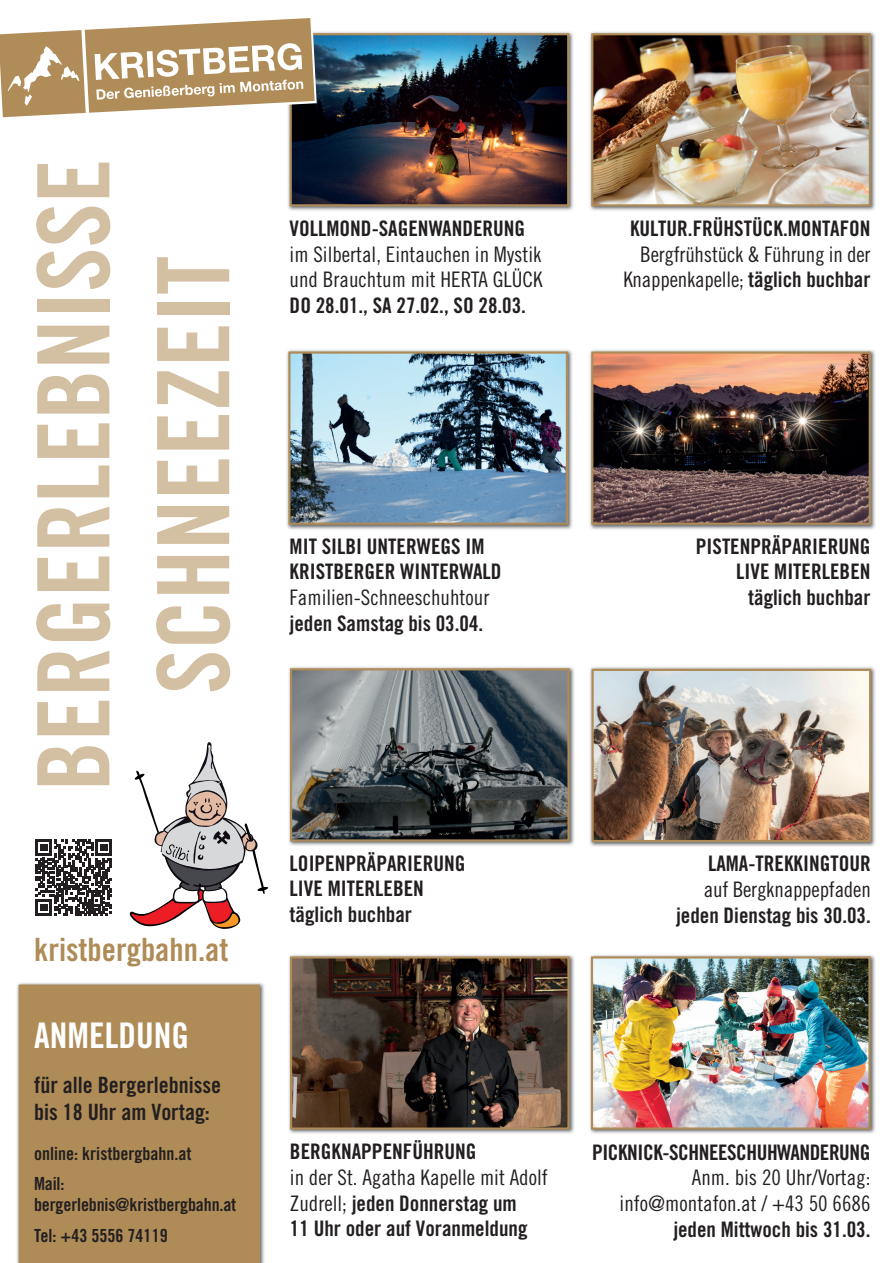
<style>
.page{position:relative;width:893px;height:1263px;background:#fff}
.page>*{position:absolute;margin:0;border:0;box-sizing:border-box;transform-origin:0 0}
.t1{font:99.9px/119.9px "Trade Gothic Bold Cond Twenty";color:#d3bfa1;text-align:center}
.t2{font:35.25px "Trade Gothic Bold Cond Twenty";color:#fff}
.t3{font:32.1px "Trade Gothic Bold Cond Twenty";color:#af8c57}
.t4{font:22.5px/27px "Trade Gothic Bold Cond Twenty";color:#231f20}
.t5{font:21.45px/25.7px "Trade Gothic Bold Cond Twenty";color:#231f20}
.t6{font:21.45px/25.7px "Trade Gothic Cond Eighteen";color:#231f20;text-align:right}
.t7{font:21.45px "Trade Gothic Bold Cond Twenty";letter-spacing:-.02em;color:#231f20}
.t8{font:18.15px/30.2px "Trade Gothic Bold Cond Twenty";letter-spacing:-.01em;color:#231f20}
.s1{font-family:"Trade Gothic Bold Cond Twenty"}
.s2{font-family:"Trade Gothic Cond Eighteen"}
</style>
<div class="page">
<img style="left:17px;top:983px;width:248px;height:280px">
<div style="left:19px;top:984px;width:241px;height:279px;background:#af8c57"></div>
<svg style="left:36px;top:839px;width:76px;height:76px"></svg>
<img style="left:289px;top:955px;width:285px;height:179px">
<img style="left:293px;top:959px;width:274px;height:168px">
<div style="left:290px;top:956px;width:280px;height:174px;border:2px solid #af8c57"></div>
<img style="left:287px;top:350px;width:285px;height:180px">
<img style="left:291px;top:354px;width:274px;height:168px">
<div style="left:288px;top:351px;width:280px;height:174px;border:2px solid #af8c57"></div>
<img style="left:288px;top:32px;width:285px;height:179px">
<img style="left:293px;top:36px;width:273px;height:167px">
<div style="left:290px;top:33px;width:279px;height:173px;border:2px solid #af8c57"></div>
<img style="left:590px;top:667px;width:285px;height:180px">
<img style="left:595px;top:672px;width:273px;height:167px">
<div style="left:592px;top:669px;width:279px;height:173px;border:2px solid #af8c57"></div>
<img style="left:590px;top:955px;width:285px;height:179px">
<img style="left:594px;top:959px;width:273px;height:168px">
<div style="left:591px;top:956px;width:279px;height:174px;border:2px solid #af8c57"></div>
<img style="left:590px;top:350px;width:285px;height:180px">
<img style="left:594px;top:354px;width:274px;height:168px">
<div style="left:591px;top:351px;width:280px;height:174px;border:2px solid #af8c57"></div>
<img style="left:289px;top:667px;width:285px;height:179px">
<img style="left:293px;top:671px;width:274px;height:167px">
<div style="left:290px;top:668px;width:280px;height:173px;border:2px solid #af8c57"></div>
<img style="left:590px;top:32px;width:285px;height:179px">
<img style="left:594px;top:36px;width:274px;height:167px">
<div style="left:591px;top:33px;width:280px;height:173px;border:2px solid #af8c57"></div>
<svg style="left:0;top:18px;width:317px;height:102px"></svg>
<svg style="left:129px;top:742px;width:139px;height:187px"></svg>
<h1 class="t1" style="left:13px;top:791px;width:634px;rotate:-90deg">BERGERLEBNISSE<br>SCHNEEZEIT</h1>
<h3 class="t3" style="left:34px;top:930px;width:196px">kristbergbahn.at</h3>
<h2 class="t2" style="left:34px;top:1014px;width:156px">ANMELDUNG</h2>
<p class="t4" style="left:34px;top:1072px;width:189px">für alle Bergerlebnisse bis 18 Uhr am Vortag:</p>
<p class="t8" style="left:34px;top:1138px;width:159px">online: kristbergbahn.at<br>Mail:</p>
<p class="t8" style="left:34px;top:1190px;width:204px">bergerlebnis@kristbergbahn.at<br>Tel: +43 5556 74119</p>
<p class="t5" style="left:290px;top:215px;width:237px">VOLLMOND-SAGENWANDERUNG</p>
<p class="t6" style="left:290px;top:241px;width:255px;text-align:left">im Silbertal, Eintauchen in Mystik und Brauchtum mit HERTA GLÜCK</p>
<p class="t5" style="left:290px;top:292px;width:238px">DO 28.01., SA 27.02., SO 28.03.</p>
<p class="t5" style="left:630px;top:215px;width:242px">KULTUR.FRÜHSTÜCK.MONTAFON</p>
<p class="t6" style="left:623px;top:241px;width:249px">Bergfrühstück &amp; Führung in der<br>Knappenkapelle; <span class="s1">täglich buchbar</span></p>
<p class="t5" style="left:290px;top:533px;width:213px">MIT SILBI UNTERWEGS IM<br>KRISTBERGER WINTERWALD</p>
<p class="t6" style="left:290px;top:584px;width:201px">Familien-Schneeschuhtour</p>
<p class="t5" style="left:290px;top:610px;width:195px">jeden Samstag bis 03.04.</p>
<p class="t5" style="left:696px;top:533px;width:176px;text-align:right">PISTENPRÄPARIERUNG<br>LIVE MITERLEBEN täglich buchbar</p>
<p class="t5" style="left:290px;top:850px;width:177px">LOIPENPRÄPARIERUNG<br>LIVE MITERLEBEN täglich buchbar</p>
<p class="t5" style="left:708px;top:851px;width:164px">LAMA-TREKKINGTOUR</p>
<p class="t6" style="left:704px;top:876px;width:169px">auf Bergknappepfaden</p>
<p class="t5" style="left:676px;top:902px;width:196px">jeden Dienstag bis 30.03.</p>
<p class="t5" style="left:290px;top:1138px;width:188px">BERGKNAPPENFÜHRUNG</p>
<p class="t6" style="left:290px;top:1164px;width:259px">in der St. Agatha Kapelle mit Adolf</p>
<p class="t5" style="left:290px;top:1190px;width:239px"><span class="s2">Zudrell;</span> jeden Donnerstag um<br>11 Uhr oder auf Voranmeldung</p>
<p class="t7" style="left:592px;top:1139px;width:280px">PICKNICK-SCHNEESCHUHWANDERUNG</p>
<p class="t6" style="left:620px;top:1164px;width:252px">Anm. bis 20 Uhr/Vortag: info@montafon.at / +43 50 6686</p>
<p class="t5" style="left:673px;top:1216px;width:199px">jeden Mittwoch bis 31.03.</p>
</div>
